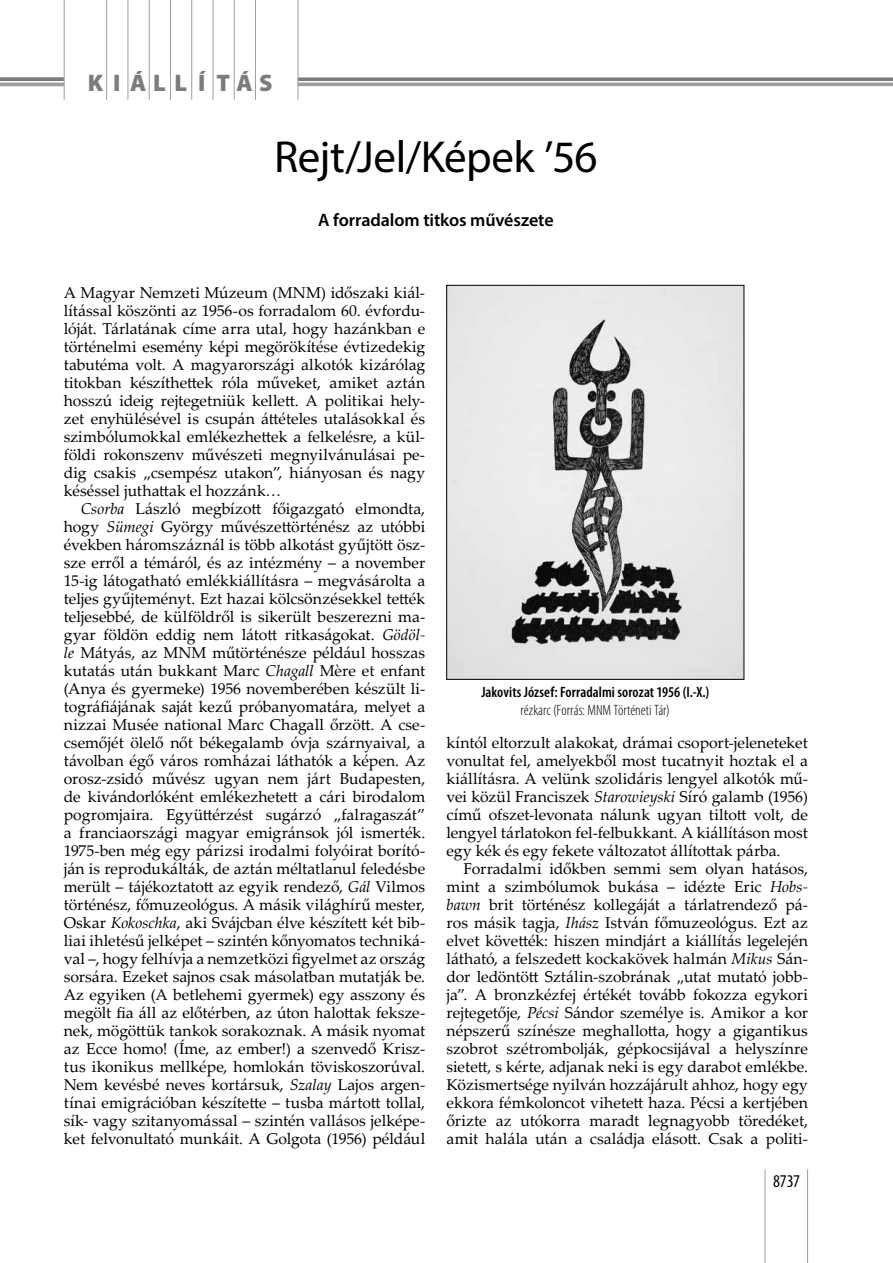
<style>
.page{position:relative;width:893px;height:1263px;background:#fff}
.page>*{position:absolute;margin:0;border:0;box-sizing:border-box;transform-origin:0 0}
.t1{font:45px "Myriad Pro";letter-spacing:-.01em;color:#000}
.t2{font:900 24px "Myriad Pro";letter-spacing:.375em;color:#7b7c7e}
.t3{font:600 18px "Myriad Pro";letter-spacing:-.005em;color:#000}
.t4{font:condensed 18px "Myriad Pro";color:#000}
.t5{font:15.75px/18px "Palatino Linotype";color:#000;text-align:justify}
.t6{font:600 condensed 15px "Myriad Pro";letter-spacing:.005em;color:#000}
.t7{font:300 condensed 15px "Myriad Pro";color:#000}
.s1{font-style:italic}
</style>
<div class="page">
<hr style="left:807px;top:1169px;width:1px;height:94px;background:#9c9e9f">
<hr style="left:765px;top:1169px;width:1px;height:94px;background:#9c9e9f">
<hr style="left:234px;top:0;width:1px;height:100px;background:#9c9e9f">
<hr style="left:255px;top:0;width:1px;height:100px;background:#9c9e9f">
<hr style="left:191px;top:0;width:1px;height:100px;background:#9c9e9f">
<hr style="left:170px;top:0;width:1px;height:100px;background:#9c9e9f">
<hr style="left:149px;top:0;width:1px;height:100px;background:#9c9e9f">
<hr style="left:213px;top:0;width:1px;height:100px;background:#9c9e9f">
<hr style="left:128px;top:0;width:1px;height:100px;background:#9c9e9f">
<hr style="left:298px;top:82px;width:595px;height:4px;background:#9c9e9f">
<div style="left:298px;top:77px;width:595px;height:5px;background:#7b7c7e"></div>
<hr style="left:298px;top:81px;width:595px;height:2px;background:#fff">
<hr style="left:0;top:82px;width:64px;height:4px;background:#9c9e9f">
<div style="left:0;top:77px;width:64px;height:5px;background:#7b7c7e"></div>
<hr style="left:0;top:81px;width:64px;height:2px;background:#fff">
<hr style="left:64px;top:0;width:1px;height:100px;background:#9c9e9f">
<hr style="left:106px;top:0;width:1px;height:100px;background:#9c9e9f">
<hr style="left:298px;top:0;width:1px;height:100px;background:#9c9e9f">
<img style="left:448px;top:287px;width:294px;height:390px">
<div style="left:446px;top:285px;width:298px;height:394px;border:1px solid #000"></div>
<h2 class="t2" style="left:88px;top:67px;width:186px">KIÁLLÍTÁS</h2>
<h1 class="t1" style="left:274px;top:129px;width:325px">Rejt/Jel/Képek ’56</h1>
<p class="t3" style="left:318px;top:208px;width:237px">A forradalom titkos művészete</p>
<p class="t5" style="left:64px;top:283px;width:363px">A Magyar Nemzeti Múzeum (MNM) időszaki kiál&shy;lítással köszönti az 1956-os forradalom 60. évfordu&shy;lóját. Tárlatának címe arra utal, hogy hazánkban e történelmi esemény képi megörökítése évtizedekig tabutéma volt. A magyarországi alkotók kizárólag titokban készíthettek róla műveket, amiket aztán hosszú ideig rejtegetniük kellett. A politikai hely&shy;zet enyhülésével is csupán áttételes utalásokkal és szimbólumokkal emlékezhettek a felkelésre, a kül&shy;földi rokonszenv művészeti megnyilvánulásai pe&shy;dig csakis „csempész utakon”, hiányosan és nagy késéssel juthattak el hozzánk…</p>
<p class="t5" style="left:64px;top:499px;width:363px;text-indent:17px"><span class="s1">Csorba</span> László megbízott főigazgató elmondta, hogy <span class="s1">Sümegi</span> György művészettörténész az utóbbi években háromszáznál is több alkotást gyűjtött ös - sze erről a témáról, és az intézmény – a november 15-ig látogatható emlékkiállításra – megvásárolta a teljes gyűjteményt. Ezt hazai kölcsönzésekkel tették teljesebbé, de külföldről is sikerült beszerezni ma&shy;gyar földön eddig nem látott ritkaságokat. <span class="s1">Gödöl&shy;le</span> Mátyás, az MNM műtörténésze például hosszas kutatás után bukkant Marc <span class="s1">Chagall</span> Mère et enfant (Anya és gyermeke) 1956 novemberében készült li&shy;tográfiájának saját kezű próbanyomatára, melyet a nizzai Musée national Marc Chagall őrzött. A cse&shy;csemőjét ölelő nőt békegalamb óvja szárnyaival, a távolban égő város romházai láthatók a képen. Az orosz-zsidó művész ugyan nem járt Budapesten, de kivándorlóként emlékezhetett a cári birodalom pogromjaira. Együttérzést sugárzó „falragaszát” a franciaországi magyar emigránsok jól ismerték.<br>1975-ben még egy párizsi irodalmi folyóirat borító&shy;ján is reprodukálták, de aztán méltatlanul feledésbe merült – tájékoztatott az egyik rendező, <span class="s1">Gál</span> Vilmos történész, főmuzeológus. A másik világhírű mester, Oskar <span class="s1">Kokoschka</span>, aki Svájcban élve készített két bib&shy;liai ihletésű jelképet – szintén kőnyomatos techniká&shy;val –, hogy felhívja a nemzetközi figyelmet az ország sorsára. Ezeket sajnos csak másolatban mutatják be.<br>Az egyiken (A betlehemi gyermek) egy asszony és megölt fia áll az előtérben, az úton halottak feksze&shy;nek, mögöttük tankok sorakoznak. A másik nyomat az Ecce homo! (Íme, az ember!) a szenvedő Krisz&shy;tus ikonikus mellképe, homlokán töviskoszorúval.<br>Nem kevésbé neves kortársuk, <span class="s1">Szalay</span> Lajos argen&shy;tínai emigrációban készítette – tusba mártott tollal, sík- vagy szitanyomással – szintén vallásos jelképe&shy;ket felvonultató munkáit. A Golgota (1956) például</p>
<p class="t6" style="left:481px;top:683px;width:229px">Jakovits József: Forradalmi sorozat 1956 (I.-X.)</p>
<p class="t7" style="left:521px;top:701px;width:151px">rézkarc (Forrás: MNM Történeti Tár)</p>
<p class="t5" style="left:446px;top:733px;width:363px">kíntól eltorzult alakokat, drámai csoport-jeleneteket vonultat fel, amelyekből most tucatnyit hoztak el a kiállításra. A velünk szolidáris lengyel alkotók mű&shy;vei közül Franciszek <span class="s1">Starowieyski</span> Síró galamb (1956) című ofszet-levonata nálunk ugyan tiltott volt, de lengyel tárlatokon fel-felbukkant. A kiállításon most egy kék és egy fekete változatot állítottak párba.</p>
<p class="t5" style="left:446px;top:859px;width:363px;text-indent:17px">Forradalmi időkben semmi sem olyan hatásos, mint a szimbólumok bukása – idézte Eric <span class="s1">Hobs&shy;bawn</span> brit történész kollegáját a tárlatrendező pá&shy;ros másik tagja, <span class="s1">Ihász</span> István főmuzeológus. Ezt az elvet követték: hiszen mindjárt a kiállítás legelején látható, a felszedett kockakövek halmán <span class="s1">Mikus</span> Sán&shy;dor ledöntött Sztálin-szobrának „utat mutató jobb&shy;ja”. A bronzkézfej értékét tovább fokozza egykori rejtegetője, <span class="s1">Pécsi</span> Sándor személye is. Amikor a kor népszerű színésze meghallotta, hogy a gigantikus szobrot szétrombolják, gépkocsijával a helyszínre sietett, s kérte, adjanak neki is egy darabot emlékbe.<br>Közismertsége nyilván hozzájárult ahhoz, hogy egy ekkora fémkoloncot vihetett haza. Pécsi a kertjében őrizte az utókorra maradt legnagyobb töredéket, amit halála után a családja elásott. Csak a politi-</p>
<p class="t4" style="left:773px;top:1170px;width:28px">8737</p>
</div>
